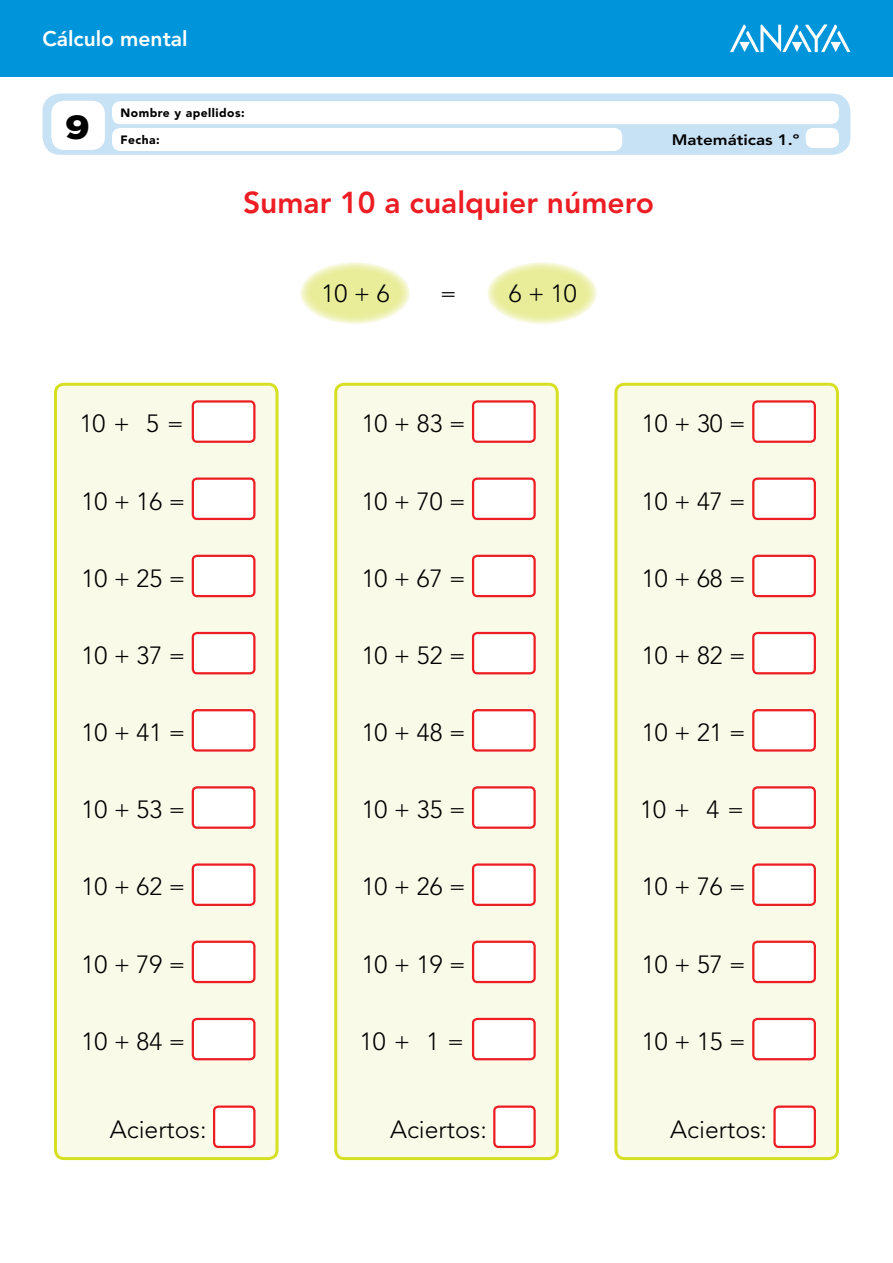
<style>
.page{position:relative;width:893px;height:1263px;background:#fff}
.page>*{position:absolute;margin:0;border:0;box-sizing:border-box;transform-origin:0 0}
.nuclNumGrande{font:900 33.45px "Gotham";color:#000;scale:1.13 1}
.nuclTitul{font:800 30px "Avenir LT Std";color:#ed1d24}
.nuclTex{font:300 24.75px "Avenir LT Std";color:#000}
.t1{font:800 21px "Avenir LT Std";color:#fff}
.nuclTextoAsignatura{font:800 15px "Avenir LT Std";color:#000;scale:1.13 1}
.nuclTexoNombreG{font:900 12px "Avenir LT Std";letter-spacing:.04em;color:#000}
</style>
<div class="page">
<div style="left:0;top:0;width:893px;height:77px;background:#0095da"></div>
<svg style="left:730px;top:24px;width:120px;height:28px"></svg>
<div style="left:43px;top:94px;width:807px;height:61px;background:#c7e1f5;border-radius:18px"></div>
<div style="left:51px;top:101px;width:54px;height:49px;background:#fff;border-radius:13px"></div>
<div style="left:806px;top:128px;width:33px;height:20px;background:#fff;border-radius:8px"></div>
<div style="left:112px;top:101px;width:727px;height:23px;background:#fff;border-radius:9px"></div>
<div style="left:112px;top:128px;width:510px;height:23px;background:#fff;border-radius:9px"></div>
<div style="left:56px;top:384px;width:221px;height:774px;background:#f9fae8;border-radius:9px"></div>
<div style="left:54px;top:383px;width:225px;height:777px;border:3px solid #d7df23;border-radius:9px"></div>
<div style="left:193px;top:401px;width:61px;height:41px;background:#fff;border-radius:4px"></div>
<div style="left:192px;top:400px;width:63px;height:43px;border:2px solid #ed1d24;border-radius:4px"></div>
<div style="left:193px;top:479px;width:61px;height:40px;background:#fff;border-radius:4px"></div>
<div style="left:192px;top:477px;width:63px;height:43px;border:2px solid #ed1d24;border-radius:4px"></div>
<div style="left:193px;top:556px;width:61px;height:40px;background:#fff;border-radius:4px"></div>
<div style="left:192px;top:555px;width:63px;height:42px;border:2px solid #ed1d24;border-radius:4px"></div>
<div style="left:193px;top:633px;width:61px;height:40px;background:#fff;border-radius:4px"></div>
<div style="left:192px;top:632px;width:63px;height:42px;border:2px solid #ed1d24;border-radius:4px"></div>
<div style="left:193px;top:710px;width:61px;height:40px;background:#fff;border-radius:4px"></div>
<div style="left:192px;top:709px;width:63px;height:43px;border:2px solid #ed1d24;border-radius:4px"></div>
<div style="left:193px;top:787px;width:61px;height:41px;background:#fff;border-radius:4px"></div>
<div style="left:192px;top:786px;width:63px;height:43px;border:2px solid #ed1d24;border-radius:4px"></div>
<div style="left:193px;top:864px;width:61px;height:41px;background:#fff;border-radius:4px"></div>
<div style="left:192px;top:863px;width:63px;height:43px;border:2px solid #ed1d24;border-radius:4px"></div>
<div style="left:193px;top:942px;width:61px;height:40px;background:#fff;border-radius:4px"></div>
<div style="left:192px;top:941px;width:63px;height:42px;border:2px solid #ed1d24;border-radius:4px"></div>
<div style="left:193px;top:1019px;width:61px;height:40px;background:#fff;border-radius:4px"></div>
<div style="left:192px;top:1018px;width:63px;height:42px;border:2px solid #ed1d24;border-radius:4px"></div>
<div style="left:214px;top:1107px;width:40px;height:40px;background:#fff;border-radius:4px"></div>
<div style="left:213px;top:1105px;width:42px;height:43px;border:2px solid #ed1d24;border-radius:4px"></div>
<div style="left:616px;top:384px;width:221px;height:774px;background:#f9fae8;border-radius:9px"></div>
<div style="left:614px;top:383px;width:225px;height:777px;border:3px solid #d7df23;border-radius:9px"></div>
<div style="left:753px;top:401px;width:62px;height:41px;background:#fff;border-radius:4px"></div>
<div style="left:752px;top:400px;width:64px;height:43px;border:2px solid #ed1d24;border-radius:4px"></div>
<div style="left:753px;top:479px;width:62px;height:40px;background:#fff;border-radius:4px"></div>
<div style="left:752px;top:477px;width:64px;height:43px;border:2px solid #ed1d24;border-radius:4px"></div>
<div style="left:753px;top:556px;width:62px;height:40px;background:#fff;border-radius:4px"></div>
<div style="left:752px;top:555px;width:64px;height:42px;border:2px solid #ed1d24;border-radius:4px"></div>
<div style="left:753px;top:633px;width:62px;height:40px;background:#fff;border-radius:4px"></div>
<div style="left:752px;top:632px;width:64px;height:42px;border:2px solid #ed1d24;border-radius:4px"></div>
<div style="left:753px;top:710px;width:62px;height:40px;background:#fff;border-radius:4px"></div>
<div style="left:752px;top:709px;width:64px;height:43px;border:2px solid #ed1d24;border-radius:4px"></div>
<div style="left:753px;top:787px;width:62px;height:41px;background:#fff;border-radius:4px"></div>
<div style="left:752px;top:786px;width:64px;height:43px;border:2px solid #ed1d24;border-radius:4px"></div>
<div style="left:753px;top:864px;width:62px;height:41px;background:#fff;border-radius:4px"></div>
<div style="left:752px;top:863px;width:64px;height:43px;border:2px solid #ed1d24;border-radius:4px"></div>
<div style="left:753px;top:942px;width:62px;height:40px;background:#fff;border-radius:4px"></div>
<div style="left:752px;top:941px;width:64px;height:42px;border:2px solid #ed1d24;border-radius:4px"></div>
<div style="left:753px;top:1019px;width:62px;height:40px;background:#fff;border-radius:4px"></div>
<div style="left:752px;top:1018px;width:64px;height:42px;border:2px solid #ed1d24;border-radius:4px"></div>
<div style="left:775px;top:1107px;width:40px;height:40px;background:#fff;border-radius:4px"></div>
<div style="left:773px;top:1105px;width:43px;height:43px;border:2px solid #ed1d24;border-radius:4px"></div>
<div style="left:336px;top:384px;width:221px;height:774px;background:#f9fae8;border-radius:9px"></div>
<div style="left:334px;top:383px;width:225px;height:777px;border:3px solid #d7df23;border-radius:9px"></div>
<div style="left:473px;top:401px;width:62px;height:41px;background:#fff;border-radius:4px"></div>
<div style="left:472px;top:400px;width:64px;height:43px;border:2px solid #ed1d24;border-radius:4px"></div>
<div style="left:473px;top:479px;width:62px;height:40px;background:#fff;border-radius:4px"></div>
<div style="left:472px;top:477px;width:64px;height:43px;border:2px solid #ed1d24;border-radius:4px"></div>
<div style="left:473px;top:556px;width:62px;height:40px;background:#fff;border-radius:4px"></div>
<div style="left:472px;top:555px;width:64px;height:42px;border:2px solid #ed1d24;border-radius:4px"></div>
<div style="left:473px;top:633px;width:62px;height:40px;background:#fff;border-radius:4px"></div>
<div style="left:472px;top:632px;width:64px;height:42px;border:2px solid #ed1d24;border-radius:4px"></div>
<div style="left:473px;top:710px;width:62px;height:40px;background:#fff;border-radius:4px"></div>
<div style="left:472px;top:709px;width:64px;height:43px;border:2px solid #ed1d24;border-radius:4px"></div>
<div style="left:473px;top:787px;width:62px;height:41px;background:#fff;border-radius:4px"></div>
<div style="left:472px;top:786px;width:64px;height:43px;border:2px solid #ed1d24;border-radius:4px"></div>
<div style="left:473px;top:864px;width:62px;height:41px;background:#fff;border-radius:4px"></div>
<div style="left:472px;top:863px;width:64px;height:43px;border:2px solid #ed1d24;border-radius:4px"></div>
<div style="left:473px;top:942px;width:62px;height:40px;background:#fff;border-radius:4px"></div>
<div style="left:472px;top:941px;width:64px;height:42px;border:2px solid #ed1d24;border-radius:4px"></div>
<div style="left:473px;top:1019px;width:62px;height:40px;background:#fff;border-radius:4px"></div>
<div style="left:472px;top:1018px;width:64px;height:42px;border:2px solid #ed1d24;border-radius:4px"></div>
<div style="left:494px;top:1107px;width:41px;height:40px;background:#fff;border-radius:4px"></div>
<div style="left:493px;top:1105px;width:43px;height:43px;border:2px solid #ed1d24;border-radius:4px"></div>
<svg style="left:300px;top:262px;width:110px;height:62px;background:#ecefa9"></svg>
<svg style="left:487px;top:262px;width:110px;height:62px;background:#ecefa9"></svg>
<p class="t1" style="left:43px;top:26px;width:147px">Cálculo mental</p>
<p class="nuclNumGrande" style="left:65px;top:104px;width:24px">9</p>
<p class="nuclTexoNombreG" style="left:121px;top:106px;width:126px">Nombre y apellidos:</p>
<p class="nuclTexoNombreG" style="left:121px;top:133px;width:41px">Fecha:</p>
<p class="nuclTitul" style="left:243px;top:184px;width:413px">Sumar 10 a cualquier número</p>
<p class="nuclTextoAsignatura" style="left:672px;top:131px;width:115px">Matemáticas 1.º</p>
<p class="nuclTex" style="left:322px;top:279px;width:69px">10 + 6</p>
<p class="nuclTex" style="left:440px;top:279px;width:18px">=</p>
<p class="nuclTex" style="left:509px;top:279px;width:69px">6 + 10</p>
<p class="nuclTex" style="left:80px;top:409px;width:105px">10 + 5 =</p>
<p class="nuclTex" style="left:362px;top:409px;width:105px">10 + 83 =</p>
<p class="nuclTex" style="left:642px;top:409px;width:105px">10 + 30 =</p>
<p class="nuclTex" style="left:82px;top:486px;width:105px">10 + 16 =</p>
<p class="nuclTex" style="left:362px;top:486px;width:105px">10 + 70 =</p>
<p class="nuclTex" style="left:642px;top:486px;width:105px">10 + 47 =</p>
<p class="nuclTex" style="left:82px;top:564px;width:105px">10 + 25 =</p>
<p class="nuclTex" style="left:362px;top:564px;width:105px">10 + 67 =</p>
<p class="nuclTex" style="left:642px;top:564px;width:105px">10 + 68 =</p>
<p class="nuclTex" style="left:82px;top:641px;width:105px">10 + 37 =</p>
<p class="nuclTex" style="left:362px;top:641px;width:105px">10 + 52 =</p>
<p class="nuclTex" style="left:642px;top:641px;width:105px">10 + 82 =</p>
<p class="nuclTex" style="left:82px;top:718px;width:105px">10 + 41 =</p>
<p class="nuclTex" style="left:362px;top:718px;width:105px">10 + 48 =</p>
<p class="nuclTex" style="left:642px;top:718px;width:105px">10 + 21 =</p>
<p class="nuclTex" style="left:82px;top:795px;width:105px">10 + 53 =</p>
<p class="nuclTex" style="left:362px;top:795px;width:105px">10 + 35 =</p>
<p class="nuclTex" style="left:640px;top:795px;width:105px">10 + 4 =</p>
<p class="nuclTex" style="left:82px;top:872px;width:105px">10 + 62 =</p>
<p class="nuclTex" style="left:362px;top:872px;width:105px">10 + 26 =</p>
<p class="nuclTex" style="left:642px;top:872px;width:105px">10 + 76 =</p>
<p class="nuclTex" style="left:82px;top:949px;width:105px">10 + 79 =</p>
<p class="nuclTex" style="left:362px;top:949px;width:105px">10 + 19 =</p>
<p class="nuclTex" style="left:642px;top:949px;width:105px">10 + 57 =</p>
<p class="nuclTex" style="left:82px;top:1027px;width:105px">10 + 84 =</p>
<p class="nuclTex" style="left:360px;top:1027px;width:105px">10 + 1 =</p>
<p class="nuclTex" style="left:642px;top:1027px;width:105px">10 + 15 =</p>
<p class="nuclTex" style="left:110px;top:1114px;width:98px">Aciertos:</p>
<p class="nuclTex" style="left:390px;top:1114px;width:98px">Aciertos:</p>
<p class="nuclTex" style="left:670px;top:1114px;width:98px">Aciertos:</p>
</div>
